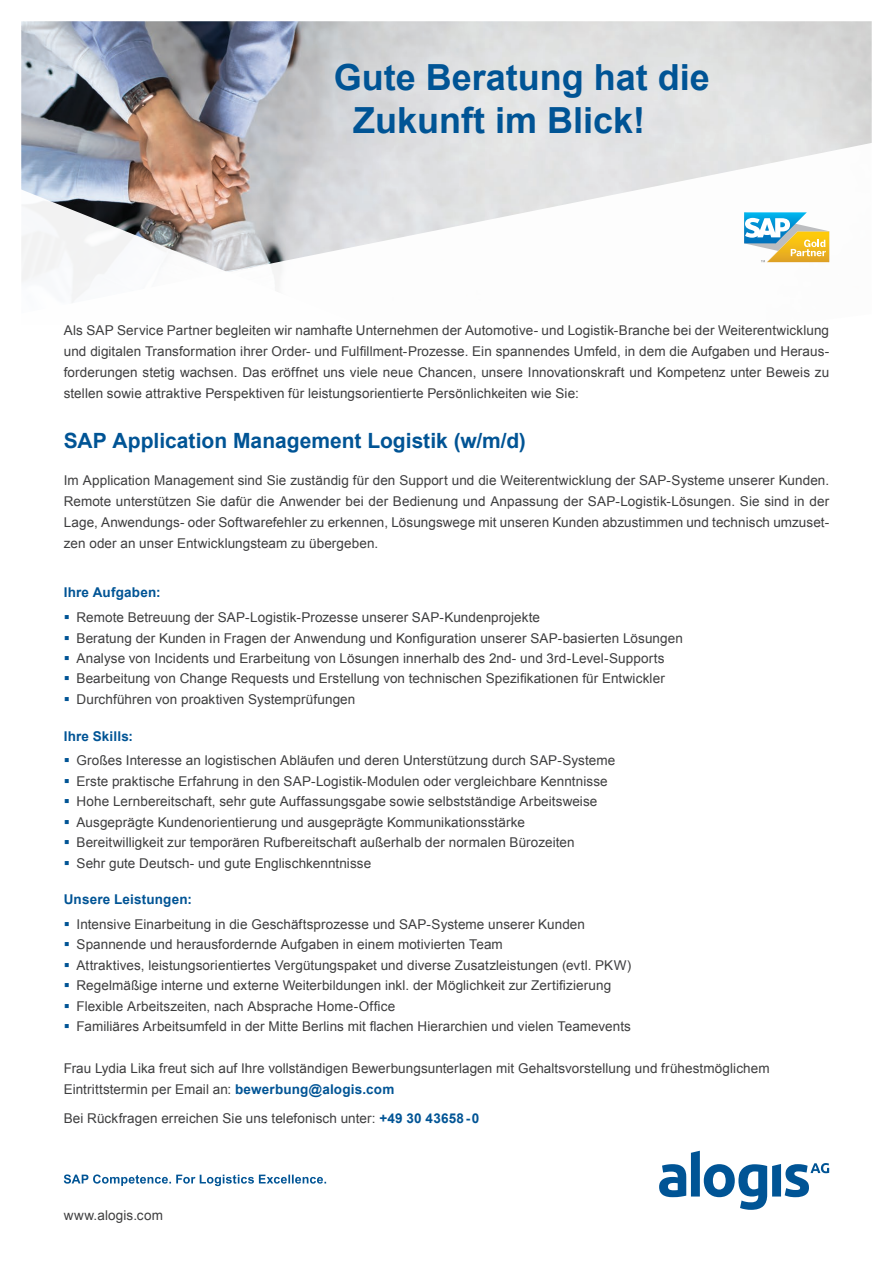
<style>
.page{position:relative;width:893px;height:1263px;background:#fff}
.page>*{position:absolute;margin:0;border:0;box-sizing:border-box;transform-origin:0 0}
.t1{font:700 36px/43.2px "Arial";color:#005495}
.t2{font:700 21px "Arial";color:#005495}
.t3{font:13.5px/21px "Arial";letter-spacing:.005em;color:#3e3e3f;text-align:justify}
.t4{font:700 13.5px "Arial";letter-spacing:.01em;color:#005495}
.s1{color:#005495}
.s2{font-weight:700;color:#005495}
</style>
<div class="page">
<img style="left:21px;top:21px;width:851px;height:115px">
<svg style="left:21px;top:136px;width:851px;height:40px;background:#d0cccd"></svg>
<svg style="left:21px;top:176px;width:809px;height:127px"></svg>
<svg style="left:659px;top:1151px;width:170px;height:59px"></svg>
<svg style="left:64px;top:1174px;width:262px;height:12px"></svg>
<svg style="left:744px;top:212px;width:85px;height:50px"></svg>
<h1 class="t1" style="left:353px;top:57px;width:358px;text-indent:-20px">Gute Beratung hat die<br>Zukunft im Blick!</h1>
<p class="t3" style="left:64px;top:320px;width:767px">Als SAP Service Partner begleiten wir namhafte Unternehmen der Automotive- und Logistik-Branche bei der Weiterentwicklung und digitalen Transformation ihrer Order- und Fulfillment-Prozesse. Ein spannendes Umfeld, in dem die Aufgaben und Heraus&shy;forderungen stetig wachsen. Das eröffnet uns viele neue Chancen, unsere Innovationskraft und Kompetenz unter Beweis zu stellen sowie attraktive Perspektiven für leistungsorientierte Persönlichkeiten wie Sie:</p>
<h2 class="t2" style="left:64px;top:426px;width:464px">SAP Application Management Logistik (w/m/d)</h2>
<p class="t3" style="left:64px;top:470px;width:767px">Im Application Management sind Sie zuständig für den Support und die Weiterentwicklung der SAP-Systeme unserer Kunden.<br>Remote unterstützen Sie dafür die Anwender bei der Bedienung und Anpassung der SAP-Logistik-Lösungen. Sie sind in der Lage, Anwendungs- oder Softwarefehler zu erkennen, Lösungswege mit unseren Kunden abzustimmen und technisch umzuset&shy;zen oder an unser Entwicklungsteam zu übergeben.</p>
<p class="t4" style="left:64px;top:584px;width:98px">Ihre Aufgaben:</p>
<p class="t3" style="left:64px;top:607px;width:478px"><span class="s1">▪</span> Remote Betreuung der SAP-Logistik-Prozesse unserer SAP-Kundenprojekte</p>
<p class="t3" style="left:64px;top:627px;width:621px"><span class="s1">▪</span> Beratung der Kunden in Fragen der Anwendung und Konfiguration unserer SAP-basierten Lösungen</p>
<p class="t3" style="left:64px;top:648px;width:602px"><span class="s1">▪</span> Analyse von Incidents und Erarbeitung von Lösungen innerhalb des 2nd- und 3rd-Level-Supports</p>
<p class="t3" style="left:64px;top:668px;width:603px"><span class="s1">▪</span> Bearbeitung von Change Requests und Erstellung von technischen Spezifikationen für Entwickler</p>
<p class="t3" style="left:64px;top:689px;width:293px"><span class="s1">▪</span> Durchführen von proaktiven Systemprüfungen</p>
<p class="t4" style="left:64px;top:727px;width:71px">Ihre Skills:</p>
<p class="t3" style="left:64px;top:750px;width:553px"><span class="s1">▪</span> Großes Interesse an logistischen Abläufen und deren Unterstützung durch SAP-Systeme</p>
<p class="t3" style="left:64px;top:771px;width:545px"><span class="s1">▪</span> Erste praktische Erfahrung in den SAP-Logistik-Modulen oder vergleichbare Kenntnisse</p>
<p class="t3" style="left:64px;top:791px;width:535px"><span class="s1">▪</span> Hohe Lernbereitschaft, sehr gute Auffassungsgabe sowie selbstständige Arbeitsweise</p>
<p class="t3" style="left:64px;top:811px;width:463px"><span class="s1">▪</span> Ausgeprägte Kundenorientierung und ausgeprägte Kommunikationsstärke</p>
<p class="t3" style="left:64px;top:832px;width:512px"><span class="s1">▪</span> Bereitwilligkeit zur temporären Rufbereitschaft außerhalb der normalen Bürozeiten</p>
<p class="t3" style="left:64px;top:852px;width:309px"><span class="s1">▪</span> Sehr gute Deutsch- und gute Englischkenntnisse</p>
<p class="t4" style="left:64px;top:890px;width:130px">Unsere Leistungen:</p>
<p class="t3" style="left:64px;top:914px;width:523px"><span class="s1">▪</span> Intensive Einarbeitung in die Geschäftsprozesse und SAP-Systeme unserer Kunden</p>
<p class="t3" style="left:64px;top:934px;width:441px"><span class="s1">▪</span> Spannende und herausfordernde Aufgaben in einem motivierten Team</p>
<p class="t3" style="left:64px;top:955px;width:569px"><span class="s1">▪</span> Attraktives, leistungsorientiertes Vergütungspaket und diverse Zusatzleistungen (evtl. PKW)</p>
<p class="t3" style="left:64px;top:975px;width:549px"><span class="s1">▪</span> Regelmäßige interne und externe Weiterbildungen inkl. der Möglichkeit zur Zertifizierung</p>
<p class="t3" style="left:64px;top:996px;width:333px"><span class="s1">▪</span> Flexible Arbeitszeiten, nach Absprache Home-Office</p>
<p class="t3" style="left:64px;top:1016px;width:569px"><span class="s1">▪</span> Familiäres Arbeitsumfeld in der Mitte Berlins mit flachen Hierarchien und vielen Teamevents</p>
<p class="t3" style="left:64px;top:1057px;width:707px">Frau Lydia Lika freut sich auf Ihre vollständigen Bewerbungsunterlagen mit Gehaltsvorstellung und frühestmöglichem<br>Eintrittstermin per Email an: <span class="s2">bewerbung@alogis.com</span></p>
<p class="t3" style="left:64px;top:1108px;width:417px">Bei Rückfragen erreichen Sie uns telefonisch unter: <span class="s2">+49 30 43658-0</span></p>
<p class="t3" style="left:64px;top:1205px;width:101px">www.alogis.com</p>
</div>
